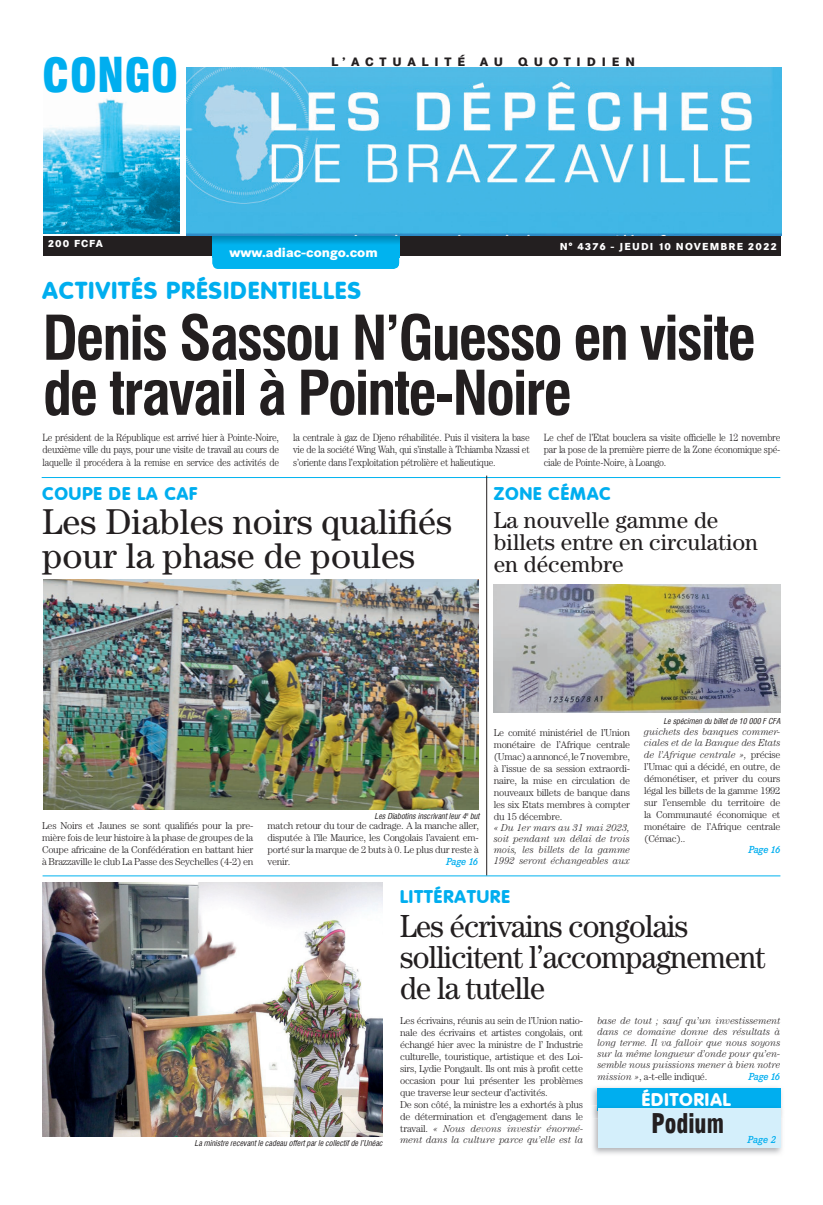
<style>
.page{position:relative;width:823px;height:1205px;background:#fff}
.page>*{position:absolute;margin:0;border:0;box-sizing:border-box;transform-origin:0 0}
.t1{font:700 60px/55px "Corporate Condensed";letter-spacing:-.035em;color:#231f20}
.t2{font:900 46px "Corporate Condensed";color:#00aeef}
.t3{font:36px/34px "Century";color:#231f20}
.t4{font:32px/31px "Century";letter-spacing:-.025em;color:#231f20;scale:.94 1}
.t5{font:900 26px "Corporate Condensed";color:#231f20;scale:.9 1}
.t6{font:800 24px "Corporate Rounded";letter-spacing:.06em;color:#00aeef}
.t7{font:23px/22px "Century";color:#231f20}
.t8{font:800 18px "Corporate Rounded";letter-spacing:.06em;color:#00aeef}
.t9{font:800 18px "Corporate Rounded";letter-spacing:.06em;color:#fff}
.t10{font:800 13px "Corporate SBQ";color:#fff}
.t11{font:800 12px "Corporate SBQ";letter-spacing:.485em;color:#231f20}
.t12{font:300 10.5px/12.6px "Century";letter-spacing:-.025em;color:#231f20;text-align:justify;scale:.9 1}
.t13{font:300 10px/12px "Century";letter-spacing:-.025em;color:#231f20;text-align:justify}
.t14{font:italic 300 10px/11px "Century";color:#231f20;text-align:justify;scale:.95 1}
.t15{font:800 10px "Corporate SBQ";letter-spacing:.1em;color:#fff}
.t16{font:italic 500 10px "Corporate EBQ";letter-spacing:-.025em;color:#00aeef}
.t17{font:italic 8px "Corporate Condensed";color:#231f20}
.s1{font-style:italic}
</style>
<div class="page">
<div style="left:43px;top:236px;width:737px;height:19px;background:#231f20"></div>
<img style="left:43px;top:98px;width:136px;height:135px">
<img style="left:186px;top:67px;width:594px;height:169px">
<div style="left:212px;top:257px;width:187px;height:12px;background:#00b3ef"></div>
<svg style="left:212px;top:236px;width:187px;height:21px;background:#00a8e1"></svg>
<hr style="left:43px;top:875px;width:737px;height:1px;background:#00b3ef">
<hr style="left:42px;top:477px;width:738px;height:1px;background:#00b3ef">
<img style="left:493px;top:584px;width:287px;height:129px">
<img style="left:42px;top:882px;width:340px;height:254px">
<img style="left:592px;top:1087px;width:190px;height:18px">
<div style="left:597px;top:1088px;width:183px;height:23px;background:#00aeef"></div>
<img style="left:593px;top:1119px;width:189px;height:35px">
<img style="left:592px;top:1105px;width:191px;height:14px">
<img style="left:597px;top:1105px;width:183px;height:3px">
<div style="left:597px;top:1108px;width:183px;height:40px;background:#d4effb"></div>
<img style="left:43px;top:580px;width:435px;height:229px">
<hr style="left:486px;top:476px;width:1px;height:399px;background:#231f20">
<h2 class="t2" style="left:42px;top:48px;width:137px">CONGO</h2>
<p class="t11" style="left:331px;top:54px;width:305px">L’ACTUALITÉ AU QUOTIDIEN</p>
<p class="t15" style="left:48px;top:237px;width:57px">200 FCFA</p>
<h3 class="t10" style="left:229px;top:245px;width:150px">www.adiac-congo.com</h3>
<p class="t15" style="left:559px;top:240px;width:218px">N° 4376 - JEUDI 10 NOVEMBRE 2022</p>
<h3 class="t6" style="left:43px;top:276px;width:319px">ACTIVITÉS PRÉSIDENTIELLES</h3>
<h1 class="t1" style="left:43px;top:310px;width:714px">Denis Sassou N’Guesso en visite de travail à Pointe-Noire</h1>
<p class="t12" style="left:43px;top:431px;width:264px">Le président de la République est arrivé hier à Pointe-Noire, deuxième ville du pays, pour une visite de travail au cours de laquelle il procédera à la remise en service des activités de</p>
<p class="t12" style="left:293px;top:431px;width:264px">la centrale à gaz de Djeno réhabilitée. Puis il visitera la base vie de la société Wing Wah, qui s’installe à Tchiamba Nzassi et s’oriente dans l’exploitation pétrolière et halieutique.</p>
<p class="t12" style="left:543px;top:431px;width:264px">Le chef de l’Etat bouclera sa visite officielle le 12 novembre par la pose de la première pierre de la Zone économique spé&shy;ciale de Pointe-Noire, à Loango.</p>
<h3 class="t8" style="left:493px;top:483px;width:118px">ZONE CÉMAC</h3>
<h3 class="t7" style="left:493px;top:509px;width:265px">La nouvelle gamme de billets entre en circulation en décembre</h3>
<h3 class="t8" style="left:43px;top:483px;width:156px">COUPE DE LA CAF</h3>
<h3 class="t3" style="left:43px;top:504px;width:411px">Les Diables noirs qualifiés pour la phase de poules</h3>
<p class="t17" style="left:374px;top:811px;width:106px">Les Diabotins inscrivant leur 4<sup>e</sup> but</p>
<p class="t13" style="left:42px;top:819px;width:213px">Les Noirs et Jaunes se sont qualifiés pour la pre&shy;mière fois de leur histoire à la phase de groupes de la Coupe africaine de la Confédération en battant hier à Brazzaville le club La Passe des Seychelles (4-2) en</p>
<p class="t13" style="left:267px;top:819px;width:213px">match retour du tour de cadrage. A la manche aller, disputée à l’île Maurice, les Congolais l’avaient em&shy;porté sur la marque de 2 buts à 0. Le plus dur reste à venir.</p>
<p class="t16" style="left:446px;top:855px;width:33px">Page 16</p>
<p class="t13" style="left:493px;top:726px;width:138px">Le comité ministériel de l’Union monétaire de l’Afrique centrale (Umac) a annoncé, le 7 novembre, à l’issue de sa session extraordi&shy;naire, la mise en circulation de nouveaux billets de banque dans les six Etats membres à compter du 15 décembre.</p>
<p class="t14" style="left:493px;top:821px;width:145px">« Du 1er mars au 31 mai 2023, soit pendant un délai de trois mois, les billets de la gamme 1992 seront échangeables aux</p>
<p class="t17" style="left:663px;top:716px;width:118px">Le spécimen du billet de 10 000 F CFA</p>
<p class="t14" style="left:643px;top:726px;width:145px">guichets des banques commer&shy;ciales et de la Banque des Etats</p>
<p class="t13" style="left:643px;top:749px;width:138px"><span class="s1">de l’Afrique centrale »,</span> précise l’Umac qui a décidé, en outre, de démonétiser, et priver du cours légal les billets de la gamme 1992 sur l’ensemble du territoire de la Communauté économique et monétaire de l’Afrique centrale (Cémac)..</p>
<p class="t16" style="left:748px;top:844px;width:33px">Page 16</p>
<p class="t17" style="left:194px;top:1138px;width:189px">La ministre recevant le cadeau offert par le collectif de l’Unéac</p>
<h3 class="t8" style="left:400px;top:886px;width:111px">LITTÉRATURE</h3>
<h3 class="t4" style="left:400px;top:910px;width:390px">Les écrivains congolais sollicitent l’accompagnement de la tutelle</h3>
<p class="t13" style="left:400px;top:1015px;width:184px;text-align:left">Les écrivains, réunis au sein de l’Union natio&shy;nale des écrivains et artistes congolais, ont échangé hier avec la ministre de l’ Industrie culturelle, touristique, artistique et des Loi&shy;sirs, Lydie Pongault. Ils ont mis à profit cette occasion pour lui présenter les problèmes que traverse leur secteur d’activités.<br>De son côté, la ministre les a exhortés à plus de détermination et d’engagement dans le travail. <span class="s1">« Nous devons investir énormé-</span></p>
<p class="t14" style="left:400px;top:1134px;width:194px">ment dans la culture parce qu’elle est la</p>
<p class="t14" style="left:597px;top:1015px;width:194px">base de tout ; sauf qu’un investissement dans ce domaine donne des résultats à long terme. Il va falloir que nous soyons sur la même longueur d’onde pour qu’en&shy;semble nous puissions mener à bien notre</p>
<p class="t13" style="left:597px;top:1070px;width:111px"><span class="s1">mission »</span>, a-t-elle indiqué.</p>
<p class="t16" style="left:748px;top:1071px;width:33px">Page 16</p>
<h3 class="t9" style="left:641px;top:1089px;width:90px">ÉDITORIAL</h3>
<h3 class="t5" style="left:651px;top:1108px;width:82px">Podium</h3>
<p class="t16" style="left:747px;top:1133px;width:30px">Page 2</p>
</div>
